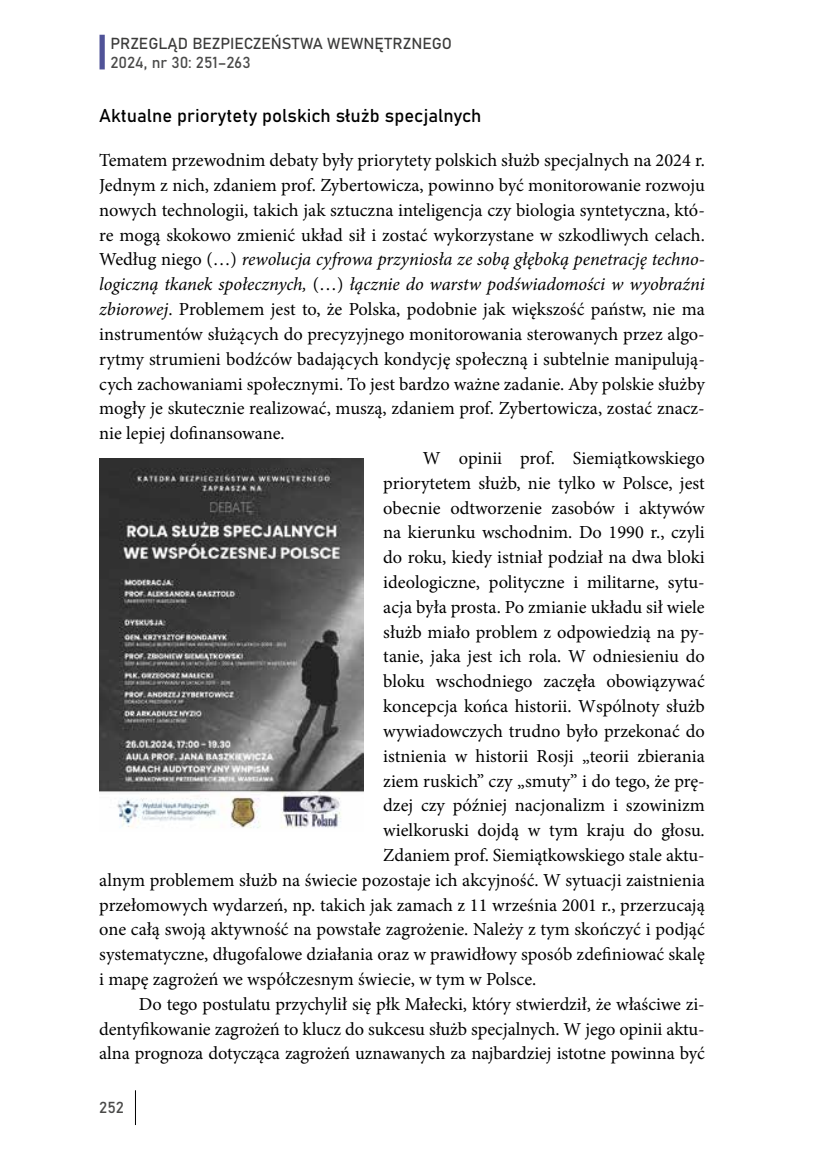
<style>
.page{position:relative;width:819px;height:1166px;background:#fff}
.page>*{position:absolute;margin:0;border:0;box-sizing:border-box;transform-origin:0 0}
.t1{font:18.38px "Minion Pro";color:#000}
.t2{font:italic 18.38px "Minion Pro";letter-spacing:-.005em;color:#000}
.t3{font:18.38px "Bahnschrift";color:#000}
.t4{font:15.75px "Bahnschrift";color:#3c3c3b}
.t5{font:15.75px "Bahnschrift";color:#4a4a49}
.s1{font-style:normal}
.s2{font-style:italic}
</style>
<div class="page">
<hr style="left:135px;top:1090px;width:1px;height:35px;background:#000">
<div style="left:99px;top:35px;width:6px;height:34px;background:#505398"></div>
<img style="left:117px;top:795px;width:224px;height:33px">
<img style="left:99px;top:459px;width:264px;height:336px">
<p class="t4" style="left:110px;top:31px;width:343px">PRZEGLĄD BEZPIECZEŃSTWA WEWNĘTRZNEGO</p>
<p class="t5" style="left:110px;top:50px;width:142px">2024, nr 30: 251–263</p>
<p class="t3" style="left:99px;top:101px;width:384px">Aktualne priorytety polskich służb specjalnych</p>
<p class="t1" style="left:99px;top:148px;width:607px">Tematem przewodnim debaty były priorytety polskich służb specjalnych na 2024 r.</p>
<p class="t1" style="left:99px;top:173px;width:607px">Jednym z nich, zdaniem prof. Zybertowicza, powinno być monitorowanie rozwoju</p>
<p class="t1" style="left:99px;top:198px;width:607px">nowych technologii, takich jak sztuczna inteligencja czy biologia syntetyczna, któ-</p>
<p class="t1" style="left:99px;top:222px;width:607px">re mogą skokowo zmienić układ sił i zostać wykorzystane w szkodliwych celach.</p>
<p class="t2" style="left:99px;top:247px;width:607px"><span class="s1">Według niego (…)</span> rewolucja cyfrowa przyniosła ze sobą głęboką penetrację techno-</p>
<p class="t2" style="left:99px;top:272px;width:607px">logiczną tkanek społecznych, <span class="s1">(…)</span> łącznie do warstw podświadomości w wyobraźni</p>
<p class="t1" style="left:99px;top:297px;width:607px"><span class="s2">zbiorowej</span>. Problemem jest to, że Polska, podobnie jak większość państw, nie ma</p>
<p class="t1" style="left:99px;top:322px;width:607px">instrumentów służących do precyzyjnego monitorowania sterowanych przez algo-</p>
<p class="t1" style="left:99px;top:346px;width:607px">rytmy strumieni bodźców badających kondycję społeczną i subtelnie manipulują-</p>
<p class="t1" style="left:99px;top:371px;width:607px">cych zachowaniami społecznymi. To jest bardzo ważne zadanie. Aby polskie służby</p>
<p class="t1" style="left:99px;top:396px;width:607px">mogły je skutecznie realizować, muszą, zdaniem prof. Zybertowicza, zostać znacz-</p>
<p class="t1" style="left:99px;top:421px;width:187px">nie lepiej dofinansowane.</p>
<p class="t1" style="left:423px;top:446px;width:283px">W opinii prof. Siemiątkowskiego</p>
<p class="t1" style="left:383px;top:470px;width:323px">priorytetem służb, nie tylko w Polsce, jest</p>
<p class="t1" style="left:383px;top:495px;width:323px">obecnie odtworzenie zasobów i aktywów</p>
<p class="t1" style="left:383px;top:520px;width:323px">na kierunku wschodnim. Do 1990 r., czyli</p>
<p class="t1" style="left:383px;top:545px;width:323px">do roku, kiedy istniał podział na dwa bloki</p>
<p class="t1" style="left:383px;top:570px;width:323px">ideologiczne, polityczne i militarne, sytu-</p>
<p class="t1" style="left:383px;top:595px;width:323px">acja była prosta. Po zmianie układu sił wiele</p>
<p class="t1" style="left:383px;top:619px;width:323px">służb miało problem z odpowiedzią na py-</p>
<p class="t1" style="left:383px;top:644px;width:323px">tanie, jaka jest ich rola. W odniesieniu do</p>
<p class="t1" style="left:383px;top:669px;width:323px">bloku wschodniego zaczęła obowiązywać</p>
<p class="t1" style="left:383px;top:694px;width:323px">koncepcja końca historii. Wspólnoty służb</p>
<p class="t1" style="left:383px;top:719px;width:323px">wywiadowczych trudno było przekonać do</p>
<p class="t1" style="left:383px;top:743px;width:323px">istnienia w historii Rosji „teorii zbierania</p>
<p class="t1" style="left:383px;top:768px;width:323px">ziem ruskich” czy „smuty” i do tego, że prę-</p>
<p class="t1" style="left:383px;top:793px;width:323px">dzej czy później nacjonalizm i szowinizm</p>
<p class="t1" style="left:383px;top:818px;width:323px">wielkoruski dojdą w tym kraju do głosu.</p>
<p class="t1" style="left:383px;top:843px;width:323px">Zdaniem prof. Siemiątkowskiego stale aktu-</p>
<p class="t1" style="left:99px;top:867px;width:607px">alnym problemem służb na świecie pozostaje ich akcyjność. W sytuacji zaistnienia</p>
<p class="t1" style="left:99px;top:892px;width:607px">przełomowych wydarzeń, np. takich jak zamach z 11 września 2001 r., przerzucają</p>
<p class="t1" style="left:99px;top:917px;width:607px">one całą swoją aktywność na powstałe zagrożenie. Należy z tym skończyć i podjąć</p>
<p class="t1" style="left:99px;top:942px;width:607px">systematyczne, długofalowe działania oraz w prawidłowy sposób zdefiniować skalę</p>
<p class="t1" style="left:99px;top:967px;width:438px">i mapę zagrożeń we współczesnym świecie, w tym w Polsce.</p>
<p class="t1" style="left:139px;top:991px;width:567px">Do tego postulatu przychylił się płk Małecki, który stwierdził, że właściwe zi-</p>
<p class="t1" style="left:99px;top:1016px;width:607px">dentyfikowanie zagrożeń to klucz do sukcesu służb specjalnych. W jego opinii aktu-</p>
<p class="t1" style="left:99px;top:1041px;width:607px">alna prognoza dotycząca zagrożeń uznawanych za najbardziej istotne powinna być</p>
<p class="t5" style="left:99px;top:1095px;width:26px">252</p>
</div>
